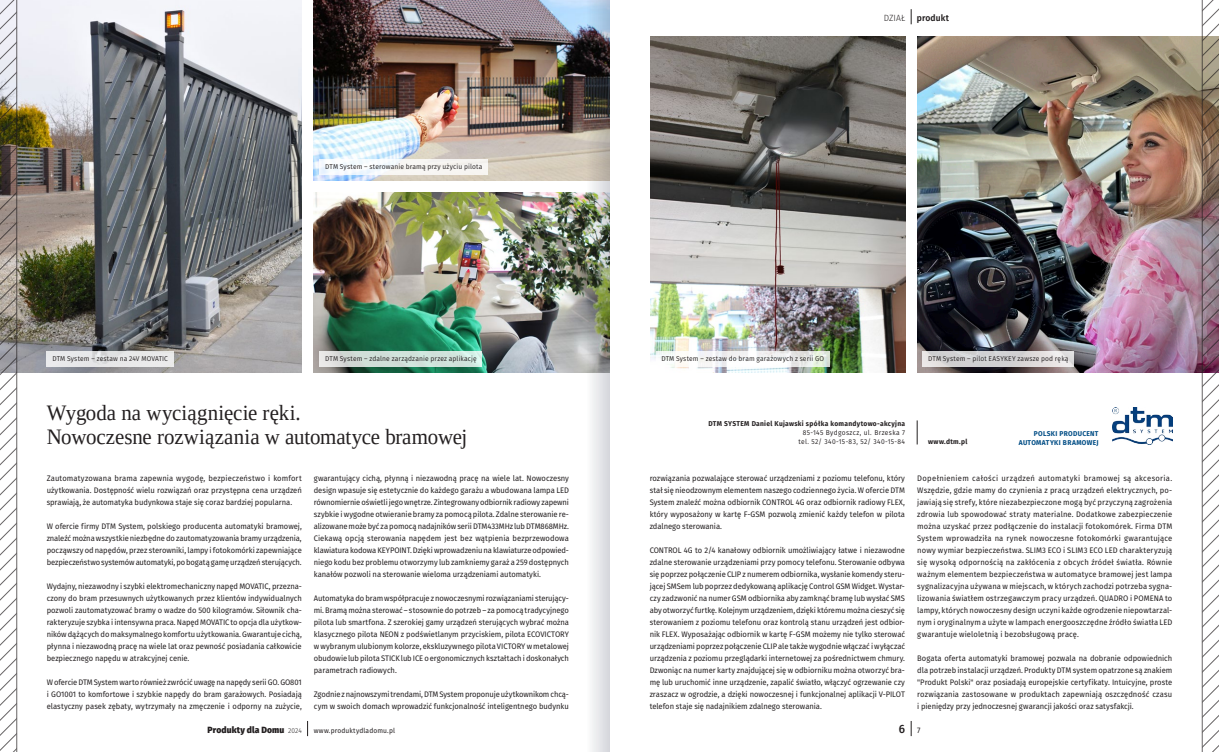
<style>
.page{position:relative;width:1219px;height:752px;background:#fff}
.page>*{position:absolute;margin:0;border:0;box-sizing:border-box;transform-origin:0 0}
.TYTUL{font:22px/24px "Liberation Serif";letter-spacing:-.005em;color:#231f20;scale:.95 1}
.NORMALNY{font:500 12px "Fira Sans";color:#231f20;scale:.95 1}
.t1{font:800 9px "Fira Sans";letter-spacing:.015em;color:#231f20;scale:.95 1}
.t2{font:600 9px "Fira Sans";letter-spacing:.01em;color:#231f20;scale:.95 1}
.t3{font:300 9px "Fira Sans";letter-spacing:.015em;color:#231f20;scale:.95 1}
.NORMALNY_odstep{font:8px/12px "Fira Sans";letter-spacing:-.005em;color:#231f20;text-align:justify;scale:.95 1}
.NORMALNY-2{font:8px "Fira Sans";color:#231f20;scale:.95 1}
.PODPIS_foto{font:7px "Fira Sans";letter-spacing:.02em;color:#231f20;scale:.95 1}
.ADRES_tlusty{font:700 7px "Fira Sans";letter-spacing:.045em;color:#231f20;scale:.95 1}
.ADRES_tlusty-2{font:7px "Fira Sans";letter-spacing:.05em;color:#231f20;scale:.95 1}
.ADRES_tlusty-3{font:700 7px "Fira Sans";letter-spacing:.045em;color:#014d85;scale:.95 1}
.t4{font:7px "Fira Sans";letter-spacing:.015em;color:#231f20;scale:.95 1}
.s1{font-weight:300;font-size:7px}
</style>
<div class="page">
<svg style="left:917px;top:420px;width:1px;height:24px"></svg>
<svg style="left:307px;top:721px;width:1px;height:14px"></svg>
<svg style="left:911px;top:721px;width:1px;height:14px"></svg>
<svg style="left:911px;top:9px;width:1px;height:15px"></svg>
<img style="left:17px;top:0;width:285px;height:372px">
<img style="left:650px;top:36px;width:255px;height:336px">
<img style="left:314px;top:192px;width:272px;height:180px">
<img style="left:314px;top:0;width:272px;height:180px">
<svg style="left:47px;top:351px;width:127px;height:15px;background:#e6e6e8"></svg>
<svg style="left:319px;top:351px;width:163px;height:15px;background:#d3e2dc"></svg>
<div style="left:319px;top:159px;width:169px;height:15px;background:#f7f7f4"></div>
<svg style="left:656px;top:351px;width:174px;height:15px"></svg>
<img style="left:1113px;top:407px;width:59px;height:37px">
<img style="left:917px;top:36px;width:285px;height:336px">
<svg style="left:922px;top:351px;width:152px;height:15px;background:#d9d8d9"></svg>
<svg style="left:1202px;top:0;width:17px;height:751px"></svg>
<svg style="left:0;top:0;width:17px;height:751px"></svg>
<img style="left:586px;top:0;width:23px;height:751px">
<p class="PODPIS_foto" style="left:325px;top:161px;width:167px">DTM System – sterowanie bramą przy użyciu pilota</p>
<p class="PODPIS_foto" style="left:52px;top:353px;width:123px">DTM System – zestaw na 24V MOVATIC</p>
<p class="PODPIS_foto" style="left:325px;top:353px;width:161px">DTM System – zdalne zarządzanie przez aplikację</p>
<p class="TYTUL" style="left:47px;top:401px;width:444px">Wygoda na wyciągnięcie ręki.<br>Nowoczesne rozwiązania w automatyce bramowej</p>
<p class="NORMALNY_odstep" style="left:47px;top:471px;width:270px">Zautomatyzowana brama zapewnia wygodę, bezpieczeństwo i komfort użytkowania. Dostępność wielu rozwiązań oraz przystępna cena urządzeń sprawiają, że automatyka budynkowa staje się coraz bardziej popularna.</p>
<p class="NORMALNY_odstep" style="left:47px;top:519px;width:270px">W ofercie firmy DTM System, polskiego producenta automatyki bramowej, znaleźć można wszystkie niezbędne do zautomatyzowania bramy urządzenia, począwszy od napędów, przez sterowniki, lampy i fotokomórki zapewniające bezpieczeństwo systemów automatyki, po bogatą gamę urządzeń sterujących.</p>
<p class="NORMALNY_odstep" style="left:47px;top:579px;width:270px">Wydajny, niezawodny i szybki elektromechaniczny napęd MOVATIC, przezna&shy;czony do bram przesuwnych użytkowanych przez klientów indywidualnych pozwoli zautomatyzować bramy o wadze do 500 kilogramów. Siłownik cha&shy;rakteryzuje szybka i intensywna praca. Napęd MOVATIC to opcja dla użytkow&shy;ników dążących do maksymalnego komfortu użytkowania. Gwarantuje cichą, płynna i niezawodną pracę na wiele lat oraz pewność posiadania całkowicie bezpiecznego napędu w atrakcyjnej cenie.</p>
<p class="NORMALNY_odstep" style="left:47px;top:675px;width:270px">W ofercie DTM System warto również zwrócić uwagę na napędy serii GO. GO801 i GO1001 to komfortowe i szybkie napędy do bram garażowych. Posiadają elastyczny pasek zębaty, wytrzymały na zmęczenie i odporny na zużycie,</p>
<p class="NORMALNY_odstep" style="left:314px;top:471px;width:270px">gwarantujący cichą, płynną i niezawodną pracę na wiele lat. Nowoczesny design wpasuje się estetycznie do każdego garażu a wbudowana lampa LED równomiernie oświetli jego wnętrze. Zintegrowany odbiornik radiowy zapewni szybkie i wygodne otwieranie bramy za pomocą pilota. Zdalne sterowanie re&shy;alizowane może być za pomocą nadajników serii DTM433MHz lub DTM868MHz.<br>Ciekawą opcją sterowania napędem jest bez wątpienia bezprzewodowa klawiatura kodowa KEYPOINT. Dzięki wprowadzeniu na klawiaturze odpowied&shy;niego kodu bez problemu otworzymy lub zamkniemy garaż a 259 dostępnych kanałów pozwoli na sterowanie wieloma urządzeniami automatyki.</p>
<p class="NORMALNY_odstep" style="left:314px;top:591px;width:270px">Automatyka do bram współpracuje z nowoczesnymi rozwiązaniami sterujący&shy;mi. Bramą można sterować – stosownie do potrzeb – za pomocą tradycyjnego pilota lub smartfona. Z szerokiej gamy urządzeń sterujących wybrać można klasycznego pilota NEON z podświetlanym przyciskiem, pilota ECOVICTORY w wybranym ulubionym kolorze, ekskluzywnego pilota VICTORY w metalowej obudowie lub pilota STICK lub ICE o ergonomicznych kształtach i doskonałych parametrach radiowych.</p>
<p class="NORMALNY_odstep" style="left:314px;top:687px;width:270px">Zgodnie z najnowszymi trendami, DTM System proponuje użytkownikom chcą&shy;cym w swoich domach wprowadzić funkcjonalność inteligentnego budynku</p>
<p class="t1" style="left:208px;top:721px;width:101px">Produkty dla Domu <span class="s1">2024</span></p>
<p class="t4" style="left:314px;top:725px;width:87px">www.produktydladomu.pl</p>
<p class="t3" style="left:884px;top:12px;width:24px">DZIAŁ</p>
<p class="t2" style="left:917px;top:11px;width:35px">produkt</p>
<p class="PODPIS_foto" style="left:661px;top:353px;width:173px">DTM System – zestaw do bram garażowych z serii GO</p>
<p class="PODPIS_foto" style="left:928px;top:353px;width:149px">DTM System – pilot EASYKEY zawsze pod ręką</p>
<p class="ADRES_tlusty" style="left:708px;top:418px;width:209px">DTM SYSTEM Daniel Kujawski spółka komandytowo-akcyjna</p>
<p class="ADRES_tlusty-2" style="left:803px;top:427px;width:109px">85-145 Bydgoszcz, ul. Brzeska 7</p>
<p class="ADRES_tlusty-2" style="left:798px;top:436px;width:114px">tel. 52/ 340-15-83, 52/ 340-15-84</p>
<p class="NORMALNY_odstep" style="left:650px;top:471px;width:270px">rozwiązania pozwalające sterować urządzeniami z poziomu telefonu, który stał się nieodzownym elementem naszego codziennego życia. W ofercie DTM System znaleźć można odbiornik CONTROL 4G oraz odbiornik radiowy FLEX, który wyposażony w kartę F-GSM pozwolą zmienić każdy telefon w pilota zdalnego sterowania.</p>
<p class="NORMALNY_odstep" style="left:650px;top:543px;width:270px">CONTROL 4G to 2/4 kanałowy odbiornik umożliwiający łatwe i niezawodne zdalne sterowanie urządzeniami przy pomocy telefonu. Sterowanie odbywa się poprzez połączenie CLIP z numerem odbiornika, wysłanie komendy steru&shy;jącej SMSem lub poprzez dedykowaną aplikację Control GSM Widget. Wystar&shy;czy zadzwonić na numer GSM odbiornika aby zamknąć bramę lub wysłać SMS aby otworzyć furtkę. Kolejnym urządzeniem, dzięki któremu można cieszyć się sterowaniem z poziomu telefonu oraz kontrolą stanu urządzeń jest odbior&shy;nik FLEX. Wyposażając odbiornik w kartę F-GSM możemy nie tylko sterować urządzeniami poprzez połączenie CLIP ale także wygodnie włączać i wyłączać urządzenia z poziomu przeglądarki internetowej za pośrednictwem chmury.<br>Dzwoniąc na numer karty znajdującej się w odbiorniku można otworzyć bra&shy;mę lub uruchomić inne urządzenie, zapalić światło, włączyć ogrzewanie czy zraszacz w ogrodzie, a dzięki nowoczesnej i funkcjonalnej aplikacji V-PILOT telefon staje się nadajnikiem zdalnego sterowania.</p>
<p class="ADRES_tlusty" style="left:928px;top:435px;width:43px">www.dtm.pl</p>
<p class="ADRES_tlusty-3" style="left:1034px;top:427px;width:70px">POLSKI PRODUCENT</p>
<p class="ADRES_tlusty-3" style="left:1019px;top:436px;width:85px">AUTOMATYKI BRAMOWEJ</p>
<p class="NORMALNY_odstep" style="left:917px;top:471px;width:270px">Dopełnieniem całości urządzeń automatyki bramowej są akcesoria.<br>Wszędzie, gdzie mamy do czynienia z pracą urządzeń elektrycznych, po&shy;jawiają się strefy, które niezabezpieczone mogą być przyczyną zagrożenia zdrowia lub spowodować straty materialne. Dodatkowe zabezpieczenie można uzyskać przez podłączenie do instalacji fotokomórek. Firma DTM System wprowadziła na rynek nowoczesne fotokomórki gwarantujące nowy wymiar bezpieczeństwa. SLIM3 ECO i SLIM3 ECO LED charakteryzują się wysoką odpornością na zakłócenia z obcych źródeł światła. Równie ważnym elementem bezpieczeństwa w automatyce bramowej jest lampa sygnalizacyjna używana w miejscach, w których zachodzi potrzeba sygna&shy;lizowania światłem ostrzegawczym pracy urządzeń. QUADRO i POMENA to lampy, których nowoczesny design uczyni każde ogrodzenie niepowtarzal&shy;nym i oryginalnym a użyte w lampach energooszczędne źródło światła LED gwarantuje wieloletnią i bezobsługową pracę.</p>
<p class="NORMALNY_odstep" style="left:917px;top:651px;width:270px">Bogata oferta automatyki bramowej pozwala na dobranie odpowiednich dla potrzeb instalacji urządzeń. Produkty DTM system opatrzone są znakiem "Produkt Polski" oraz posiadają europejskie certyfikaty. Intuicyjne, proste rozwiązania zastosowane w produktach zapewniają oszczędność czasu i pieniędzy przy jednoczesnej gwarancji jakości oraz satysfakcji.</p>
<p class="NORMALNY" style="left:899px;top:718px;width:8px">6</p>
<p class="NORMALNY-2" style="left:917px;top:723px;width:5px">7</p>
</div>
